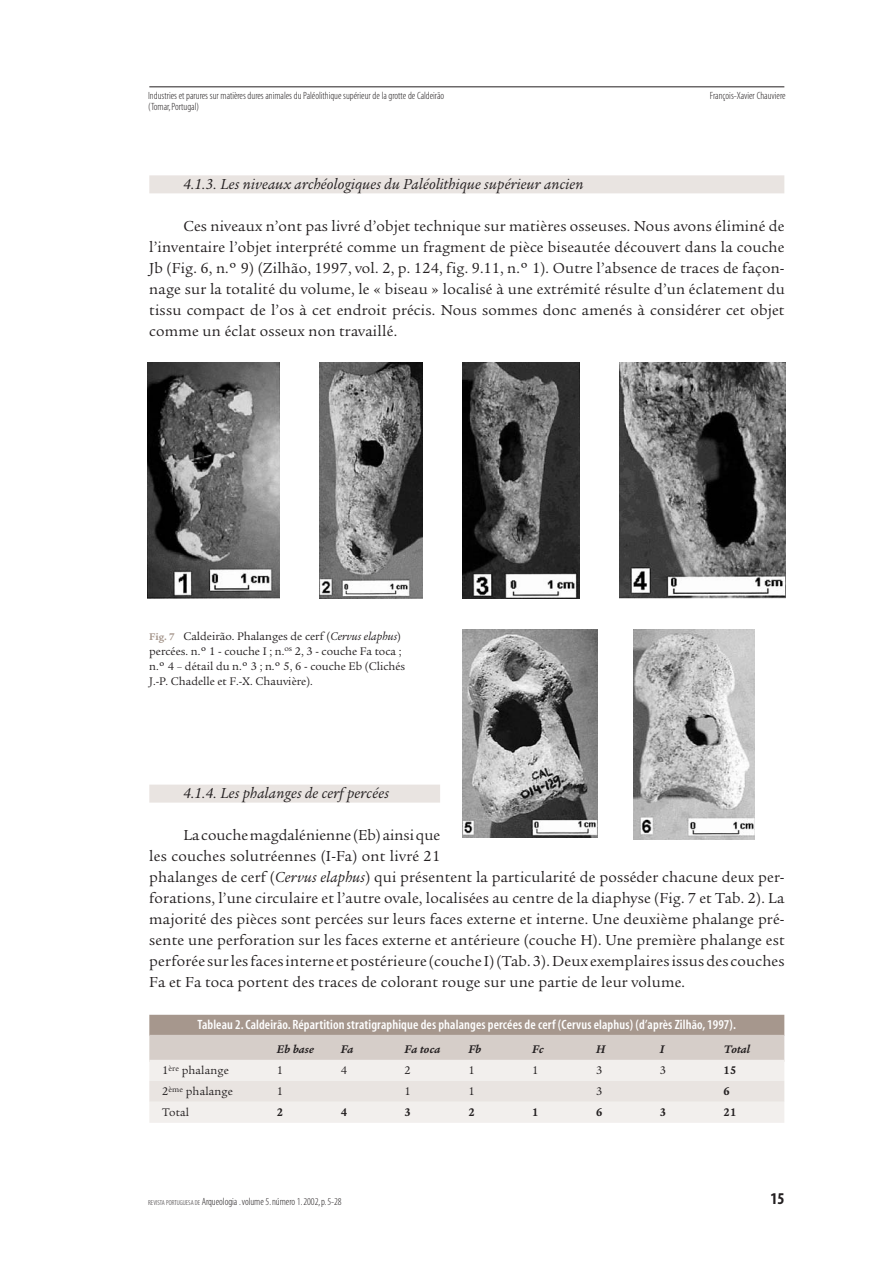
<style>
.page{position:relative;width:893px;height:1262px;background:#fff}
.page>*{position:absolute;margin:0;border:0;box-sizing:border-box;transform-origin:0 0}
.t1{font:16.5px "Myriad MM 700 300";color:#231f20}
.t2{font:15.75px/21px "Legacy Serif";letter-spacing:.015em;color:#231f20;text-align:justify}
.t3{font:italic 15.75px "Legacy Serif";letter-spacing:.01em;color:#231f20}
.t4{font:13.5px "Myriad MM 565 300";letter-spacing:.01em;color:#fff}
.t5{font:12px/15px "Legacy Serif";color:#231f20}
.t6{font:italic 700 12px "Legacy Serif";letter-spacing:.015em;color:#231f20}
.t7{font:700 12px "Legacy Serif";color:#231f20}
.t8{font:10.5px "Myriad MM 215 300";color:#231f20}
.s1{font-weight:700;font-size:10.5px;color:#a6978d}
.s2{font-style:italic}
.s3{font-size:7.2px}
</style>
<div class="page">
<div style="left:149px;top:175px;width:635px;height:18px;background:#e9e4e1"></div>
<div style="left:149px;top:784px;width:291px;height:18px;background:#e9e4e1"></div>
<div style="left:149px;top:1014px;width:635px;height:21px;background:#a6978d"></div>
<div style="left:149px;top:1034px;width:635px;height:27px;background:#d6cec9"></div>
<div style="left:149px;top:1059px;width:635px;height:21px;background:#f2efed"></div>
<div style="left:149px;top:1080px;width:635px;height:21px;background:#e9e4e1"></div>
<div style="left:149px;top:1101px;width:635px;height:21px;background:#f2efed"></div>
<hr style="left:149px;top:87px;width:635px;height:1px;background:#231f20">
<img style="left:148px;top:362px;width:131px;height:236px">
<img style="left:319px;top:362px;width:104px;height:236px">
<img style="left:462px;top:362px;width:117px;height:236px">
<img style="left:619px;top:362px;width:167px;height:236px">
<img style="left:462px;top:629px;width:135px;height:208px">
<img style="left:634px;top:629px;width:120px;height:211px">
<p class="t8" style="left:148px;top:92px;width:297px">Industries et parures sur matières dures animales du Paléolithique supérieur de la grotte de Caldeirão</p>
<p class="t8" style="left:710px;top:92px;width:77px">François-Xavier Chauviere</p>
<p class="t8" style="left:148px;top:102px;width:52px">(Tomar,Portugal)</p>
<p class="t3" style="left:183px;top:178px;width:402px">4.1.3. Les niveaux archéologiques du Paléolithique supérieur ancien</p>
<p class="t2" style="left:149px;top:217px;width:637px;text-indent:34px">Ces niveaux n’ont pas livré d’objet technique sur matières osseuses. Nous avons éliminé de l’inventaire l’objet interprété comme un fragment de pièce biseautée découvert dans la couche Jb (Fig. 6, n.º 9) (Zilhão, 1997, vol. 2, p. 124, fig. 9.11, n.º 1). Outre l’absence de traces de façon&shy;nage sur la totalité du volume, le « biseau » localisé à une extrémité résulte d’un éclatement du tissu compact de l’os à cet endroit précis. Nous sommes donc amenés à considérer cet objet comme un éclat osseux non travaillé.</p>
<p class="t5" style="left:149px;top:629px;width:257px"><span class="s1">Fig. 7</span> Caldeirão. Phalanges de cerf (<span class="s2">Cervus elaphus</span>) percées. n.º 1 - couche I ; n.<sup>os</sup> 2, 3 - couche Fa toca ; n.º 4 – détail du n.º 3 ; n.º 5, 6 - couche Eb (Clichés J.-P. Chadelle et F.-X. Chauvière).</p>
<p class="t3" style="left:183px;top:787px;width:207px">4.1.4. Les phalanges de cerf percées</p>
<p class="t2" style="left:149px;top:826px;width:637px;text-align:left;text-indent:34px">La couche magdalénienne (Eb) ainsi que<br>les couches solutréennes (I-Fa) ont livré 21<br>phalanges de cerf (<span class="s2">Cervus elaphus</span>) qui présentent la particularité de posséder chacune deux per&shy;forations, l’une circulaire et l’autre ovale, localisées au centre de la diaphyse (Fig. 7 et Tab. 2). La majorité des pièces sont percées sur leurs faces externe et interne. Une deuxième phalange pré&shy;sente une perforation sur les faces externe et antérieure (couche H). Une première phalange est perforée sur les faces interne et postérieure (couche I) (Tab. 3). Deux exemplaires issus des couches Fa et Fa toca portent des traces de colorant rouge sur une partie de leur volume.</p>
<p class="t4" style="left:197px;top:1020px;width:540px">Tableau 2.Caldeirão.Répartition stratigraphique des phalanges percées de cerf (Cervus elaphus) (d’après Zilhão, 1997).</p>
<p class="t6" style="left:277px;top:1045px;width:38px">Eb base</p>
<p class="t6" style="left:341px;top:1045px;width:14px">Fa</p>
<p class="t6" style="left:404px;top:1045px;width:37px">Fa toca</p>
<p class="t6" style="left:468px;top:1045px;width:14px">Fb</p>
<p class="t6" style="left:532px;top:1045px;width:13px">Fc</p>
<p class="t6" style="left:596px;top:1045px;width:11px">H</p>
<p class="t6" style="left:660px;top:1045px;width:6px">I</p>
<p class="t6" style="left:723px;top:1045px;width:28px">Total</p>
<p class="t5" style="left:162px;top:1064px;width:68px">1<sup>ère</sup> phalange</p>
<p class="t5" style="left:277px;top:1064px;width:8px">1</p>
<p class="t5" style="left:341px;top:1064px;width:8px">4</p>
<p class="t5" style="left:404px;top:1064px;width:8px">2</p>
<p class="t5" style="left:468px;top:1064px;width:8px">1</p>
<p class="t5" style="left:532px;top:1064px;width:8px">1</p>
<p class="t5" style="left:596px;top:1064px;width:8px">3</p>
<p class="t5" style="left:659px;top:1064px;width:8px">3</p>
<p class="t7" style="left:723px;top:1065px;width:14px">15</p>
<p class="t5" style="left:162px;top:1085px;width:72px">2<sup>ème</sup> phalange</p>
<p class="t5" style="left:277px;top:1085px;width:8px">1</p>
<p class="t5" style="left:404px;top:1085px;width:8px">1</p>
<p class="t5" style="left:468px;top:1085px;width:8px">1</p>
<p class="t5" style="left:596px;top:1085px;width:8px">3</p>
<p class="t7" style="left:723px;top:1086px;width:8px">6</p>
<p class="t5" style="left:162px;top:1106px;width:29px">Total</p>
<p class="t7" style="left:277px;top:1107px;width:8px">2</p>
<p class="t7" style="left:341px;top:1107px;width:8px">4</p>
<p class="t7" style="left:404px;top:1107px;width:8px">3</p>
<p class="t7" style="left:468px;top:1107px;width:8px">2</p>
<p class="t7" style="left:532px;top:1107px;width:8px">1</p>
<p class="t7" style="left:596px;top:1107px;width:8px">6</p>
<p class="t7" style="left:659px;top:1107px;width:8px">3</p>
<p class="t7" style="left:723px;top:1107px;width:14px">21</p>
<p class="t8" style="left:148px;top:1197px;width:195px"><span class="s3">REVISTA PORTUGUESA DE</span> Arqueologia .volume 5.número 1.2002,p.5-28</p>
<p class="t1" style="left:770px;top:1192px;width:16px">15</p>
</div>
